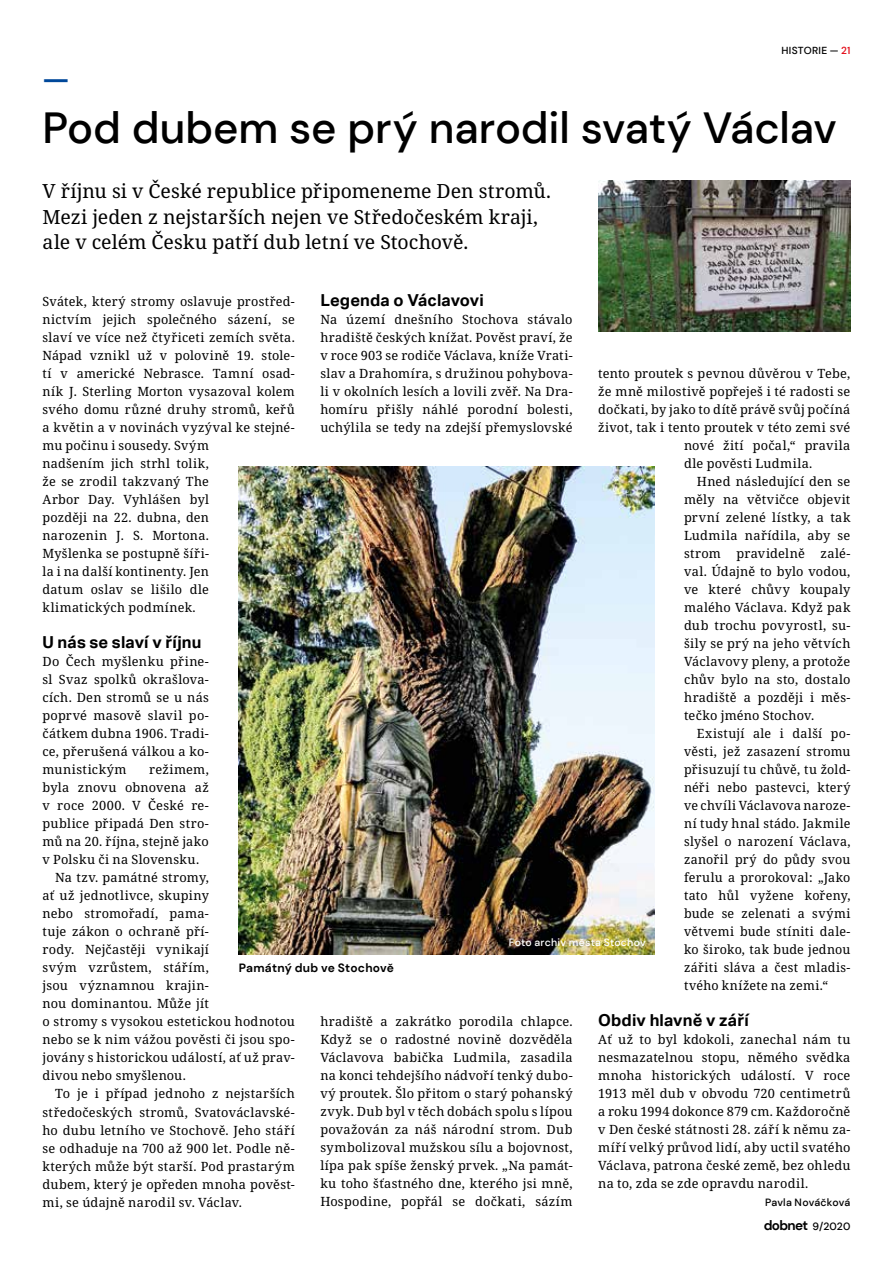
<style>
.page{position:relative;width:893px;height:1263px;background:#fff}
.page>*{position:absolute;margin:0;border:0;box-sizing:border-box;transform-origin:0 0}
.t1{font:500 43.5px "DM Sans";letter-spacing:-.005em;color:#000}
.t2{font:500 31.5px "DM Sans";color:#00489a}
.t3{font:19.5px/25.5px "Noto Serif";color:#000}
.t4{font:700 16.5px "Aktiv Grotesk";letter-spacing:.01em;color:#000}
.t5{font:700 13.5px "DM Sans";letter-spacing:-.05em;color:#000}
.t6{font:12.75px/18px "Noto Serif";letter-spacing:.02em;color:#000;text-align:justify}
.t7{font:700 12px "DM Sans";letter-spacing:.02em;color:#000}
.t8{font:500 10.5px "DM Sans";letter-spacing:.02em;color:#fff}
.t9{font:500 10.5px "DM Sans";letter-spacing:.01em;color:#000}
.t10{font:500 10.2px "DM Sans";letter-spacing:.03em;color:#000}
.s1{color:#e30613}
.s2{font-weight:500;font-size:10.5px}
</style>
<div class="page">
<img style="left:598px;top:180px;width:252px;height:152px">
<img style="left:239px;top:467px;width:415px;height:487px">
<p class="t10" style="left:781px;top:44px;width:70px">HISTORIE — <span class="s1">21</span></p>
<h2 class="t2" style="left:43px;top:60px;width:28px">—</h2>
<h1 class="t1" style="left:43px;top:100px;width:796px">Pod dubem se prý narodil svatý Václav</h1>
<h3 class="t3" style="left:43px;top:179px;width:510px">V říjnu si v České republice připomeneme Den stromů.<br>Mezi jeden z nejstarších nejen ve Středočeském kraji, ale v celém Česku patří dub letní ve Stochově.</h3>
<p class="t4" style="left:320px;top:291px;width:165px">Legenda o Václavovi</p>
<p class="t6" style="left:320px;top:311px;width:254px">Na území dnešního Stochova stávalo hradiště českých knížat. Pověst praví, že v roce 903 se rodiče Václava, kníže Vrati&shy;slav a Drahomíra, s družinou pohybova&shy;li v okolních lesích a lovili zvěř. Na Dra&shy;homíru přišly náhlé porodní bolesti, uchýlila se tedy na zdejší přemyslovské</p>
<p class="t6" style="left:43px;top:293px;width:254px;text-align:left">Svátek, který stromy oslavuje prostřed&shy;nictvím jejich společného sázení, se slaví ve více než čtyřiceti zemích světa.<br>Nápad vznikl už v polovině 19. stole&shy;tí v americké Nebrasce. Tamní osad&shy;ník J. Sterling Morton vysazoval kolem svého domu různé druhy stromů, keřů a květin a v novinách vyzýval ke stejné&shy;mu počinu i sousedy. Svým<br>nadšením jich strhl tolik,<br>že se zrodil takzvaný The<br>Arbor Day. Vyhlášen byl<br>později na 22. dubna, den<br>narozenin J. S. Mortona.<br>Myšlenka se postupně šíři-<br>la i na další kontinenty. Jen<br>datum oslav se lišilo dle klimatických podmínek.</p>
<p class="t4" style="left:43px;top:633px;width:161px">U nás se slaví v říjnu</p>
<p class="t6" style="left:43px;top:653px;width:168px">Do Čech myšlenku přine&shy;sl Svaz spolků okrašlova&shy;cích. Den stromů se u nás poprvé masově slavil po&shy;čátkem dubna 1906. Tradi&shy;ce, přerušená válkou a ko&shy;munistickým</p>
<p class="t6" style="left:598px;top:365px;width:254px">tento proutek s pevnou důvěrou v Tebe,</p>
<p class="t6" style="left:598px;top:383px;width:254px">že mně milostivě popřeješ i té radosti se</p>
<p class="t6" style="left:598px;top:401px;width:254px">dočkati, by jako to dítě právě svůj počíná</p>
<p class="t6" style="left:598px;top:419px;width:254px">život, tak i tento proutek v této zemi své</p>
<p class="t6" style="left:684px;top:437px;width:168px">nové žití počal,“ pravila</p>
<p class="t6" style="left:684px;top:455px;width:130px">dle pověsti Ludmila.</p>
<p class="t6" style="left:697px;top:473px;width:155px">Hned následující den se</p>
<p class="t6" style="left:684px;top:491px;width:168px">měly na větvičce objevit</p>
<p class="t6" style="left:684px;top:509px;width:168px">první zelené lístky, a tak</p>
<p class="t6" style="left:684px;top:527px;width:168px">Ludmila nařídila, aby se</p>
<p class="t6" style="left:684px;top:545px;width:168px">strom pravidelně zalé-</p>
<p class="t6" style="left:684px;top:563px;width:168px">val. Údajně to bylo vodou,</p>
<p class="t6" style="left:684px;top:581px;width:168px">ve které chůvy koupaly</p>
<p class="t6" style="left:684px;top:599px;width:168px">malého Václava. Když pak</p>
<p class="t6" style="left:684px;top:617px;width:168px">dub trochu povyrostl, su-</p>
<p class="t6" style="left:684px;top:635px;width:168px">šily se prý na jeho větvích</p>
<p class="t6" style="left:684px;top:653px;width:168px">Václavovy pleny, a protože</p>
<p class="t6" style="left:684px;top:671px;width:168px">chův bylo na sto, dostalo</p>
<p class="t6" style="left:684px;top:689px;width:168px">hradiště a později i měs-</p>
<p class="t6" style="left:684px;top:707px;width:132px">tečko jméno Stochov.</p>
<p class="t6" style="left:697px;top:725px;width:155px">Existují ale i další po-</p>
<p class="t6" style="left:684px;top:743px;width:168px">věsti, jež zasazení stromu</p>
<p class="t6" style="left:684px;top:761px;width:168px">přisuzují tu chůvě, tu žold-</p>
<p class="t6" style="left:684px;top:779px;width:168px">néři nebo pastevci, který</p>
<p class="t6" style="left:684px;top:797px;width:168px">ve chvíli Václavova naroze-</p>
<p class="t6" style="left:684px;top:815px;width:168px">ní tudy hnal stádo. Jakmile</p>
<p class="t6" style="left:684px;top:833px;width:168px">slyšel o narození Václava,</p>
<p class="t6" style="left:684px;top:851px;width:168px">zanořil prý do půdy svou</p>
<p class="t6" style="left:684px;top:869px;width:168px">ferulu a prorokoval: „Jako</p>
<p class="t6" style="left:684px;top:887px;width:168px">tato hůl vyžene kořeny,</p>
<p class="t6" style="left:684px;top:905px;width:168px">bude se zelenati a svými</p>
<p class="t6" style="left:684px;top:923px;width:168px">větvemi bude stíniti dale-</p>
<p class="t6" style="left:684px;top:941px;width:168px">ko široko, tak bude jednou</p>
<p class="t6" style="left:684px;top:959px;width:168px">zářiti sláva a čest mladis-</p>
<p class="t6" style="left:684px;top:977px;width:146px">tvého knížete na zemi.“</p>
<p class="t4" style="left:598px;top:1011px;width:152px">Obdiv hlavně v září</p>
<p class="t6" style="left:598px;top:1031px;width:254px">Ať už to byl kdokoli, zanechal nám tu nesmazatelnou stopu, němého svědka mnoha historických událostí. V roce 1913 měl dub v obvodu 720 centimetrů a roku 1994 dokonce 879 cm. Každoročně v Den české státnosti 28. září k němu za&shy;míří velký průvod lidí, aby uctil svatého Václava, patrona české země, bez ohledu na to, zda se zde opravdu narodil.</p>
<p class="t9" style="left:765px;top:1196px;width:87px">Pavla Nováčková</p>
<p class="t6" style="left:149px;top:761px;width:61px">režimem,</p>
<p class="t6" style="left:43px;top:779px;width:168px">byla znovu obnovena až</p>
<p class="t6" style="left:43px;top:797px;width:168px">v roce 2000. V České re-</p>
<p class="t6" style="left:43px;top:815px;width:168px">publice připadá Den stro-</p>
<p class="t6" style="left:43px;top:833px;width:168px">mů na 20. října, stejně jako</p>
<p class="t6" style="left:43px;top:851px;width:158px">v Polsku či na Slovensku.</p>
<p class="t6" style="left:55px;top:869px;width:155px">Na tzv. památné stromy,</p>
<p class="t6" style="left:43px;top:887px;width:168px">ať už jednotlivce, skupiny</p>
<p class="t6" style="left:43px;top:905px;width:168px">nebo stromořadí, pama-</p>
<p class="t6" style="left:43px;top:923px;width:168px">tuje zákon o ochraně pří-</p>
<p class="t6" style="left:43px;top:941px;width:168px">rody. Nejčastěji vynikají</p>
<p class="t6" style="left:43px;top:959px;width:168px">svým vzrůstem, stářím,</p>
<p class="t6" style="left:43px;top:977px;width:168px">jsou významnou krajin-</p>
<p class="t6" style="left:43px;top:995px;width:168px">nou dominantou. Může jít</p>
<p class="t6" style="left:43px;top:1013px;width:254px">o stromy s vysokou estetickou hodnotou</p>
<p class="t6" style="left:43px;top:1031px;width:254px">nebo se k nim vážou pověsti či jsou spo-</p>
<p class="t6" style="left:43px;top:1049px;width:254px">jovány s historickou událostí, ať už prav-</p>
<p class="t6" style="left:43px;top:1067px;width:145px">divou nebo smyšlenou.</p>
<p class="t6" style="left:55px;top:1085px;width:241px">To je i případ jednoho z nejstarších</p>
<p class="t6" style="left:43px;top:1103px;width:254px">středočeských stromů, Svatováclavské-</p>
<p class="t6" style="left:43px;top:1121px;width:254px">ho dubu letního ve Stochově. Jeho stáří</p>
<p class="t6" style="left:43px;top:1139px;width:254px">se odhaduje na 700 až 900 let. Podle ně-</p>
<p class="t6" style="left:43px;top:1157px;width:254px">kterých může být starší. Pod prastarým</p>
<p class="t6" style="left:43px;top:1175px;width:254px">dubem, který je opředen mnoha pověst-</p>
<p class="t6" style="left:43px;top:1193px;width:201px">mi, se údajně narodil sv. Václav.</p>
<p class="t8" style="left:509px;top:936px;width:138px">Foto archiv města Stochov</p>
<p class="t7" style="left:239px;top:961px;width:157px">Památný dub ve Stochově</p>
<p class="t6" style="left:320px;top:1013px;width:254px">hradiště a zakrátko porodila chlapce.<br>Když se o radostné novině dozvěděla Václavova babička Ludmila, zasadila na konci tehdejšího nádvoří tenký dubo&shy;vý proutek. Šlo přitom o starý pohanský zvyk. Dub byl v těch dobách spolu s lípou považován za náš národní strom. Dub symbolizoval mužskou sílu a bojovnost, lípa pak spíše ženský prvek. „Na památ&shy;ku toho šťastného dne, kterého jsi mně, Hospodine, popřál se dočkati, sázím</p>
<p class="t5" style="left:764px;top:1217px;width:88px">dobnet <span class="s2">9/2020</span></p>
</div>
